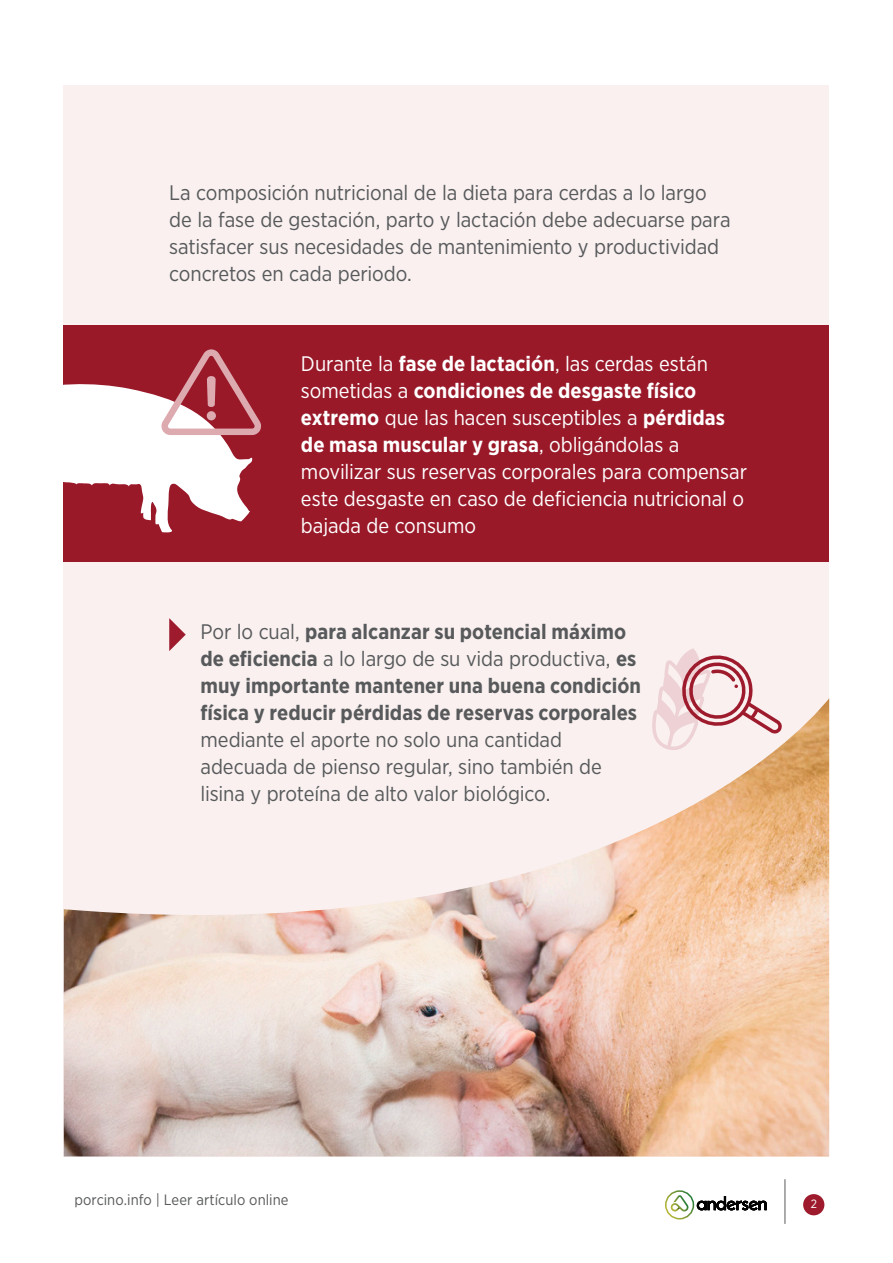
<style>
.page{position:relative;width:893px;height:1263px;background:#fff}
.page>*{position:absolute;margin:0;border:0;box-sizing:border-box;transform-origin:0 0}
.Online_txt{font:21px/27px "Gotham Narrow";letter-spacing:-.005em;color:#57595b}
.Online_txt-2{font:21px/27px "Gotham Narrow";letter-spacing:-.005em;color:#fff}
.t1{font:15px "Gotham Narrow";letter-spacing:.005em;color:#57595b}
.t2{font:12px "Gotham Narrow";color:#fff}
.s1{font-weight:700}
.s2{color:#59595b}
</style>
<div class="page">
<div style="left:803px;top:1194px;width:21px;height:21px;background:#9d1b2c;border-radius:50%"></div>
<hr style="left:784px;top:1179px;width:2px;height:45px;background:#919191">
<div style="left:64px;top:85px;width:765px;height:1071px;background:#f9f0ef"></div>
<div style="left:665px;top:1190px;width:29px;height:29px;border:2px solid #fff;border-radius:50%"></div>
<svg style="left:697px;top:1196px;width:70px;height:14px"></svg>
<svg style="left:671px;top:1195px;width:17px;height:16px"></svg>
<svg style="left:658px;top:648px;width:95px;height:50px"></svg>
<svg style="left:169px;top:618px;width:17px;height:33px"></svg>
<div style="left:64px;top:325px;width:765px;height:236px;background:#9d1b2c"></div>
<img style="left:64px;top:698px;width:765px;height:458px">
<svg style="left:63px;top:349px;width:198px;height:191px"></svg>
<div style="left:207px;top:411px;width:9px;height:9px;background:#ddaab0;border-radius:50%"></div>
<p class="Online_txt" style="left:169px;top:179px;width:563px">La composición nutricional de la dieta para cerdas a lo largo de la fase de gestación, parto y lactación debe adecuarse para satisfacer sus necesidades de mantenimiento y productividad concretos en cada periodo.</p>
<p class="Online_txt-2" style="left:301px;top:350px;width:448px">Durante la <span class="s1">fase de lactación</span>, las cerdas están sometidas a <span class="s1">condiciones de desgaste físico extremo</span> que las hacen susceptibles a <span class="s1">pérdidas de masa muscular y grasa</span>, obligándolas a movilizar sus reservas corporales para compensar este desgaste en caso de deficiencia nutricional o bajada de consumo</p>
<p class="Online_txt" style="left:200px;top:618px;width:442px">Por lo cual, <span class="s1">para alcanzar su potencial máximo de eficiencia</span> a lo largo de su vida productiva, <span class="s1">es muy importante mantener una buena condición física y reducir pérdidas de reservas corporales </span>mediante el aporte no solo una cantidad adecuada de pienso regular, sino también de lisina y proteína de alto valor biológico.</p>
<p class="t1" style="left:74px;top:1190px;width:216px">porcino.info <span class="s2">|</span> Leer artículo online</p>
<p class="t2" style="left:811px;top:1197px;width:8px">2</p>
</div>
